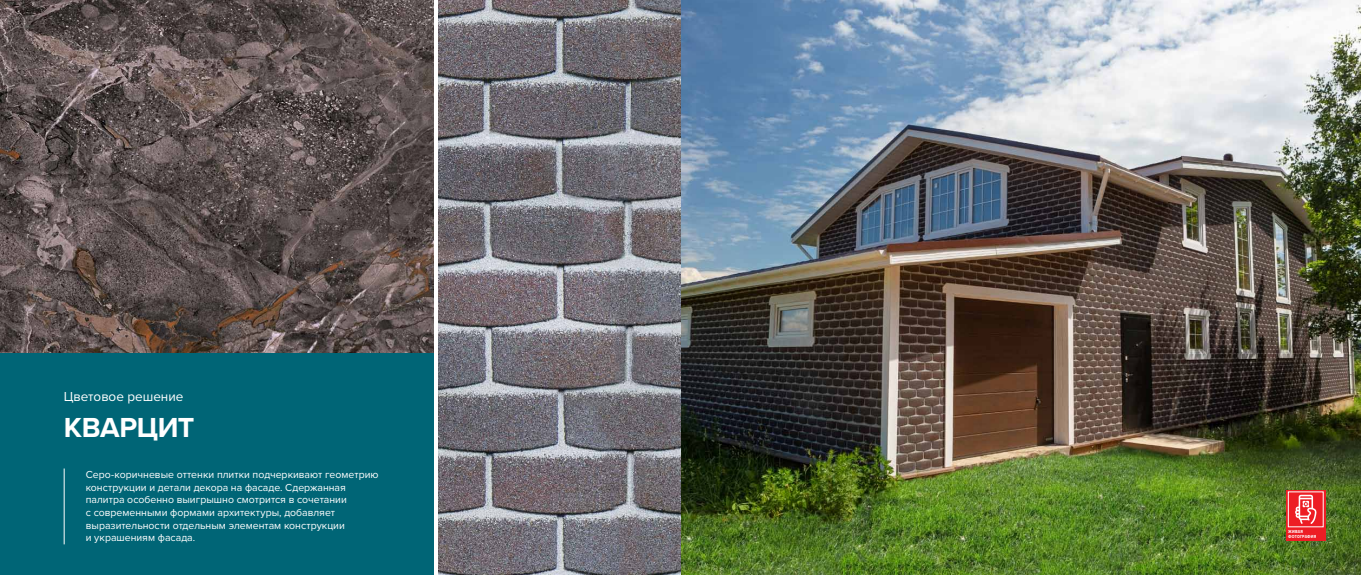
<style>
.page{position:relative;width:1361px;height:575px;background:#fff}
.page>*{position:absolute;margin:0;border:0;box-sizing:border-box;transform-origin:0 0}
.t1{font:700 28.5px "Proxima Nova";letter-spacing:-.01em;color:#fff}
.t2{font:13.5px "Proxima Nova";color:#fff}
.t3{font:10.5px/12.6px "Proxima Nova";color:#fff}
.t4{font:700 4.57px/4.9px "Proxima Nova Cond";letter-spacing:.025em;color:#fff}
</style>
<div class="page">
<img style="left:438px;top:0;width:923px;height:574px">
<img style="left:0;top:0;width:434px;height:353px">
<div style="left:0;top:353px;width:435px;height:221px;background:#006576"></div>
<hr style="left:64px;top:468px;width:1px;height:75px;background:#fff">
<svg style="left:1286px;top:489px;width:39px;height:51px"></svg>
<svg style="left:1295px;top:494px;width:21px;height:30px"></svg>
<p class="t2" style="left:64px;top:388px;width:121px">Цветовое решение</p>
<h1 class="t1" style="left:64px;top:410px;width:132px">КВАРЦИТ</h1>
<p class="t3" style="left:86px;top:468px;width:294px">Серо-коричневые оттенки плитки подчеркивают геометрию конструкции и детали декора на фасаде. Сдержанная палитра особенно выигрышно смотрится в сочетании<br>с современными формами архитектуры, добавляет выразительности отдельным элементам конструкции<br>и украшениям фасада.</p>
<p class="t4" style="left:1288px;top:528px;width:29px">ЖИВАЯ<br>ФОТОГРАФИЯ</p>
</div>
